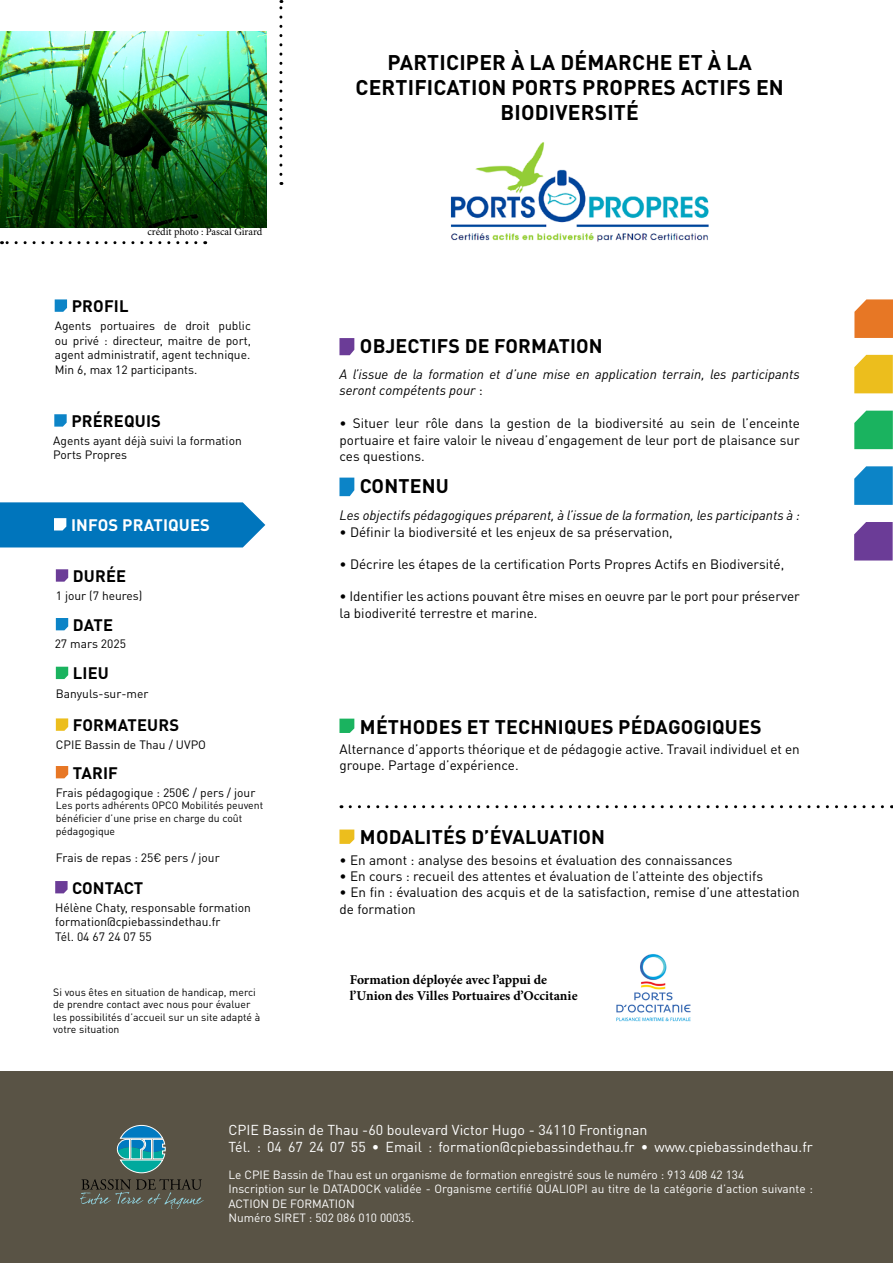
<style>
.page{position:relative;width:893px;height:1263px;background:#fff}
.page>*{position:absolute;margin:0;border:0;box-sizing:border-box;transform-origin:0 0}
.t1{font:700 21px "DINOT";letter-spacing:.01em;color:#000}
.t2{font:700 19.5px "DINOT";letter-spacing:.01em;color:#000}
.t3{font:700 16.5px "DINOT";letter-spacing:.01em;color:#000}
.t4{font:700 16.5px "DINOT";letter-spacing:.01em;color:#fff}
.t5{font:14.25px/17.1px "DINOT";color:#fff}
.t6{font:13.5px/16.2px "DINOT";color:#000}
.t7{font:italic 13.5px/16.5px "DINOT";color:#000}
.t8{font:700 13.5px/16.2px "Minion Pro";color:#000}
.t9{font:12px/14.4px "DINOT";color:#000}
.t10{font:11.85px/14.2px "DINOT";color:#fff}
.t11{font:10.5px/12.6px "DINOT";color:#000}
.t12{font:10.5px "Minion Pro";letter-spacing:-.005em;color:#000}
.s1{font-style:normal}
</style>
<div class="page">
<svg style="left:55px;top:299px;width:12px;height:13px"></svg>
<svg style="left:56px;top:569px;width:12px;height:13px"></svg>
<svg style="left:56px;top:618px;width:12px;height:12px"></svg>
<svg style="left:56px;top:667px;width:12px;height:12px"></svg>
<svg style="left:56px;top:718px;width:12px;height:13px"></svg>
<svg style="left:56px;top:766px;width:12px;height:12px"></svg>
<svg style="left:55px;top:881px;width:13px;height:12px"></svg>
<svg style="left:339px;top:719px;width:15px;height:14px"></svg>
<svg style="left:339px;top:829px;width:15px;height:15px"></svg>
<svg style="left:2px;top:241px;width:194px;height:3px"></svg>
<svg style="left:279px;top:0;width:3px;height:174px"></svg>
<svg style="left:341px;top:805px;width:541px;height:3px"></svg>
<svg style="left:0;top:502px;width:265px;height:45px;background:#0f7dc0"></svg>
<div style="left:0;top:1071px;width:893px;height:192px;background:#595345"></div>
<svg style="left:854px;top:522px;width:39px;height:38px"></svg>
<svg style="left:854px;top:466px;width:39px;height:39px;background:#1d8ccb"></svg>
<svg style="left:854px;top:411px;width:39px;height:38px"></svg>
<svg style="left:854px;top:355px;width:39px;height:38px"></svg>
<svg style="left:854px;top:299px;width:39px;height:39px;background:#e88034"></svg>
<svg style="left:117px;top:1125px;width:49px;height:48px"></svg>
<svg style="left:80px;top:1179px;width:124px;height:30px"></svg>
<img style="left:0;top:31px;width:266px;height:196px">
<svg style="left:54px;top:414px;width:13px;height:13px"></svg>
<img style="left:616px;top:954px;width:75px;height:68px">
<img style="left:450px;top:142px;width:259px;height:100px">
<svg style="left:339px;top:338px;width:15px;height:17px"></svg>
<svg style="left:339px;top:478px;width:15px;height:18px"></svg>
<p class="t12" style="left:148px;top:225px;width:116px">crédit photo : Pascal Girard</p>
<p class="t3" style="left:72px;top:295px;width:58px">PROFIL</p>
<p class="t9" style="left:55px;top:318px;width:198px;text-align:justify">Agents portuaires de droit public ou privé : directeur, maitre de port, agent administratif, agent technique.<br>Min 6, max 12 participants.</p>
<p class="t3" style="left:71px;top:410px;width:83px">PRÉREQUIS</p>
<p class="t9" style="left:53px;top:433px;width:190px">Agents ayant déjà suivi la formation<br>Ports Propres</p>
<p class="t4" style="left:71px;top:514px;width:141px">INFOS PRATIQUES</p>
<p class="t3" style="left:73px;top:565px;width:55px">DURÉE</p>
<p class="t9" style="left:56px;top:588px;width:88px">1 jour (7 heures)</p>
<p class="t3" style="left:73px;top:613px;width:42px">DATE</p>
<p class="t9" style="left:55px;top:636px;width:73px">27 mars 2025</p>
<p class="t3" style="left:73px;top:662px;width:26px">LIEU</p>
<p class="t9" style="left:56px;top:685px;width:94px">Banyuls-sur-mer</p>
<p class="t3" style="left:73px;top:714px;width:11px">FOR</p>
<p class="t3" style="left:104px;top:714px;width:76px">MATEU RS</p>
<p class="t9" style="left:56px;top:737px;width:152px">CPIE Bassin de Thau / UVPO</p>
<p class="t3" style="left:73px;top:761px;width:47px">TARIF</p>
<p class="t9" style="left:56px;top:785px;width:201px">Frais pédagogique : 250€ / pers / jour</p>
<p class="t11" style="left:56px;top:799px;width:209px">Les ports adhérents OPCO Mobilités peuvent bénéficier d’une prise en charge du coût pédagogique</p>
<p class="t9" style="left:56px;top:850px;width:165px">Frais de repas : 25€ pers / jour</p>
<p class="t3" style="left:72px;top:876px;width:72px">CONTACT</p>
<p class="t9" style="left:55px;top:900px;width:197px">Hélène Chaty, responsable formation formation@cpiebassindethau.fr<br>Tél. 04 67 24 07 55</p>
<p class="t11" style="left:53px;top:985px;width:208px">Si vous êtes en situation de handicap, merci de prendre contact avec nous pour évaluer les possibilités d’accueil sur un site adapté à votre situation</p>
<h1 class="t1" style="left:387px;top:48px;width:63px">PARTICIP</h1>
<h1 class="t1" style="left:479px;top:48px;width:153px">ER À LA DÉMARCH</h1>
<h1 class="t1" style="left:660px;top:48px;width:93px">E ET À LA</h1>
<h1 class="t1" style="left:355px;top:73px;width:63px">CERTIFIC</h1>
<h1 class="t1" style="left:447px;top:73px;width:37px">ATION</h1>
<h1 class="t1" style="left:511px;top:73px;width:14px">POR</h1>
<h1 class="t1" style="left:553px;top:73px;width:44px">TS PROPR</h1>
<h1 class="t1" style="left:651px;top:73px;width:80px">ES ACTIFS</h1>
<h1 class="t1" style="left:756px;top:73px;width:26px">EN</h1>
<h1 class="t1" style="left:500px;top:99px;width:140px">BIODIVERSITÉ</h1>
<h2 class="t2" style="left:360px;top:333px;width:81px">OBJECTIFS</h2>
<h2 class="t2" style="left:465px;top:333px;width:80px">DE FORMAT</h2>
<h2 class="t2" style="left:570px;top:333px;width:34px">ION</h2>
<p class="t7" style="left:339px;top:365px;width:462px">A l’issue de la formation et d’une mise en application terrain, les participants seront compétents pour <span class="s1">:</span></p>
<p class="t6" style="left:339px;top:414px;width:462px;text-align:justify">• Situer leur rôle dans la gestion de la biodiversité au sein de l’enceinte portuaire et faire valoir le niveau d’engagement de leur port de plaisance sur ces questions.</p>
<h2 class="t2" style="left:360px;top:472px;width:88px">CONTENU</h2>
<p class="t7" style="left:339px;top:507px;width:462px">Les objectifs pédagogiques préparent, à l’issue de la formation, les participants à :</p>
<p class="t6" style="left:339px;top:523px;width:335px">• Définir la biodiversité et les enjeux de sa préservation,</p>
<p class="t6" style="left:339px;top:555px;width:446px">• Décrire les étapes de la certification Ports Propres Actifs en Biodiversité,</p>
<p class="t6" style="left:339px;top:588px;width:462px">• Identifier les actions pouvant être mises en oeuvre par le port pour préserver la biodiverité terrestre et marine.</p>
<h2 class="t2" style="left:360px;top:713px;width:14px">MÉT</h2>
<h2 class="t2" style="left:399px;top:713px;width:245px">HODES ET TECHNIQUES PÉDA</h2>
<h2 class="t2" style="left:668px;top:713px;width:95px">GOGIQUES</h2>
<p class="t6" style="left:339px;top:740px;width:462px">Alternance d’apports théorique et de pédagogie active. Travail individuel et en groupe. Partage d’expérience.</p>
<h2 class="t2" style="left:360px;top:824px;width:189px">M ODALITÉS D’ÉVALUAT</h2>
<h2 class="t2" style="left:572px;top:824px;width:34px">ION</h2>
<p class="t6" style="left:339px;top:851px;width:394px">• En amont : analyse des besoins et évaluation des connaissances</p>
<p class="t6" style="left:339px;top:868px;width:425px">• En cours : recueil des attentes et évaluation de l’atteinte des objectifs</p>
<p class="t6" style="left:339px;top:884px;width:462px">• En fin : évaluation des acquis et de la satisfaction, remise d’une attestation de formation</p>
<p class="t8" style="left:350px;top:971px;width:229px">Formation déployée avec l’appui de l’Union des Villes Portuaires d’Occitanie</p>
<p class="t5" style="left:228px;top:1120px;width:586px">CPIE Bassin de Thau -60 boulevard Victor Hugo - 34110 Frontignan<br>Tél. : 04 67 24 07 55 • Email : formation@cpiebassindethau.fr • www.cpiebassindethau.fr</p>
<p class="t10" style="left:228px;top:1167px;width:586px">Le CPIE Bassin de Thau est un organisme de formation enregistré sous le numéro : 913 408 42 134<br>Inscription sur le DATADOCK validée - Organisme certifié QUALIOPI au titre de la catégorie d’action suivante :<br>ACTION DE FORMATION<br>Numéro SIRET : 502 086 010 00035.</p>
</div>
